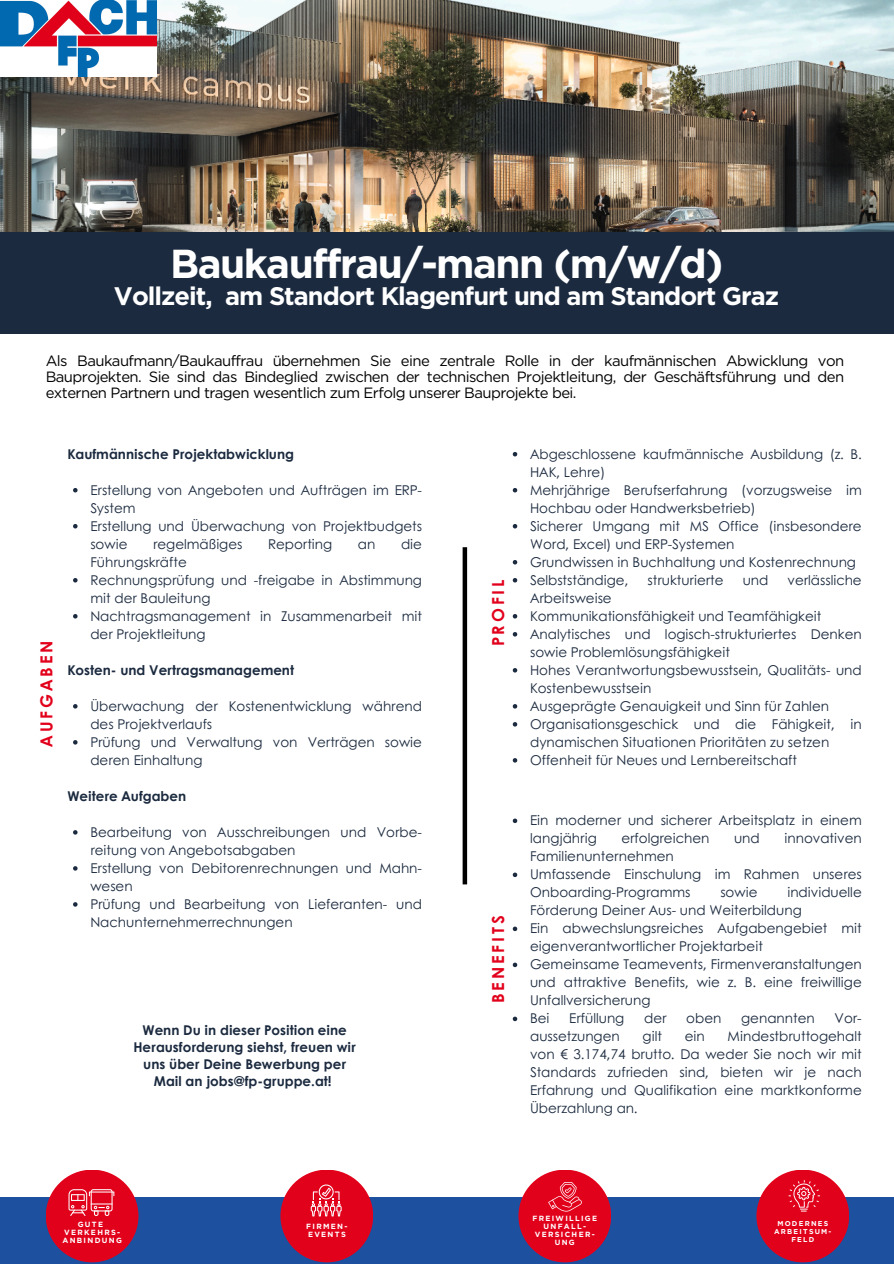
<style>
.page{position:relative;width:894px;height:1264px;background:#fff}
.page>*{position:absolute;margin:0;border:0;box-sizing:border-box;transform-origin:0 0}
.t1{font:700 40.35px "Gotham";letter-spacing:-.04em;color:#fff}
.t2{font:700 25.35px "Gotham";letter-spacing:-.04em;color:#fff}
.t3{font:700 16.65px "Century Gothic";letter-spacing:.175em;color:#e2011b}
.t4{font:14.85px/15.8px "Gotham";letter-spacing:-.04em;color:#000;text-align:justify}
.t5{font:13.5px/18px "Century Gothic";color:#1b2a3f}
.t6{font:700 13.5px/16.8px "Century Gothic";color:#1b2a3f;text-align:center}
.t7{font:700 7.5px/7.8px "Gotham";letter-spacing:.175em;color:#fff}
.t8{font:700 7.05px/7.8px "Gotham";letter-spacing:.175em;color:#fff;text-align:center}
</style>
<div class="page">
<img style="left:0;top:0;width:893px;height:232px">
<div style="left:0;top:232px;width:893px;height:102px;background:#1b2a3f"></div>
<div style="left:0;top:1196px;width:893px;height:67px;background:#1e50a0"></div>
<img style="left:0;top:0;width:156px;height:76px">
<div style="left:462px;top:547px;width:5px;height:337px;background:#000"></div>
<div style="left:46px;top:1169px;width:92px;height:93px;background:#e2011b;border-radius:50%"></div>
<div style="left:280px;top:1169px;width:93px;height:93px;background:#e2011b;border-radius:50%"></div>
<div style="left:518px;top:1169px;width:93px;height:93px;background:#e2011b;border-radius:50%"></div>
<svg style="left:310px;top:1184px;width:31px;height:31px"></svg>
<svg style="left:68px;top:1189px;width:46px;height:26px"></svg>
<svg style="left:548px;top:1182px;width:33px;height:29px"></svg>
<div style="left:756px;top:1169px;width:93px;height:93px;background:#e2011b;border-radius:50%"></div>
<svg style="left:788px;top:1180px;width:31px;height:31px"></svg>
<svg style="left:73px;top:488px;width:4px;height:4px"></svg>
<svg style="left:73px;top:524px;width:4px;height:4px"></svg>
<svg style="left:73px;top:578px;width:4px;height:4px"></svg>
<svg style="left:73px;top:614px;width:4px;height:4px"></svg>
<svg style="left:73px;top:704px;width:4px;height:4px"></svg>
<svg style="left:73px;top:740px;width:4px;height:4px"></svg>
<svg style="left:73px;top:830px;width:4px;height:4px"></svg>
<svg style="left:73px;top:866px;width:4px;height:4px"></svg>
<svg style="left:73px;top:902px;width:4px;height:4px"></svg>
<svg style="left:512px;top:818px;width:5px;height:5px"></svg>
<svg style="left:512px;top:872px;width:5px;height:5px"></svg>
<svg style="left:512px;top:926px;width:5px;height:5px"></svg>
<svg style="left:512px;top:962px;width:5px;height:5px"></svg>
<svg style="left:512px;top:1016px;width:5px;height:5px"></svg>
<svg style="left:512px;top:452px;width:5px;height:4px"></svg>
<svg style="left:512px;top:488px;width:5px;height:4px"></svg>
<svg style="left:512px;top:524px;width:5px;height:4px"></svg>
<svg style="left:512px;top:560px;width:5px;height:4px"></svg>
<svg style="left:512px;top:578px;width:5px;height:4px"></svg>
<svg style="left:512px;top:614px;width:5px;height:4px"></svg>
<svg style="left:512px;top:632px;width:5px;height:4px"></svg>
<svg style="left:512px;top:668px;width:5px;height:4px"></svg>
<svg style="left:512px;top:704px;width:5px;height:4px"></svg>
<svg style="left:512px;top:722px;width:5px;height:4px"></svg>
<svg style="left:512px;top:758px;width:5px;height:4px"></svg>
<p class="t1" style="left:170px;top:239px;width:554px">Baukauffrau/-mann (m/w/d)</p>
<p class="t2" style="left:114px;top:280px;width:666px">Vollzeit, am Standort Klagenfurt und am Standort Graz</p>
<p class="t4" style="left:46px;top:353px;width:799px">Als Baukaufmann/Baukauffrau übernehmen Sie eine zentrale Rolle in der kaufmännischen Abwicklung von Bauprojekten. Sie sind das Bindeglied zwischen der technischen Projektleitung, der Geschäftsführung und den externen Partnern und tragen wesentlich zum Erfolg unserer Bauprojekte bei.</p>
<h3 class="t3" style="left:34px;top:746px;width:108px;rotate:-90deg">AUFGABEN</h3>
<p class="t6" style="left:67px;top:445px;width:228px">Kaufmännische Projektabwicklung</p>
<p class="t5" style="left:90px;top:480px;width:333px">Erstellung von Angeboten und Aufträgen im ERP-<br>System</p>
<p class="t5" style="left:90px;top:516px;width:333px">Erstellung und Überwachung von Projektbudgets sowie</p>
<p class="t5" style="left:153px;top:534px;width:91px">regelmäßiges</p>
<p class="t5" style="left:268px;top:534px;width:66px">Reporting</p>
<p class="t5" style="left:358px;top:534px;width:19px">an</p>
<p class="t5" style="left:401px;top:534px;width:23px">die</p>
<p class="t5" style="left:90px;top:552px;width:98px">Führungskräfte</p>
<p class="t5" style="left:90px;top:570px;width:333px">Rechnungsprüfung und -freigabe in Abstimmung mit der Bauleitung</p>
<h3 class="t5" style="left:90px;top:606px;width:333px">Nachtragsmanagement in Zusammenarbeit mit der Projektleitung</h3>
<p class="t6" style="left:67px;top:661px;width:228px">Kosten- und Vertragsmanagement</p>
<p class="t5" style="left:90px;top:696px;width:333px">Überwachung der Kostenentwicklung während des Projektverlaufs</p>
<h3 class="t5" style="left:90px;top:732px;width:333px">Prüfung und Verwaltung von Verträgen sowie deren Einhaltung</h3>
<p class="t6" style="left:67px;top:787px;width:120px">Weitere Aufgaben</p>
<p class="t5" style="left:90px;top:822px;width:333px">Bearbeitung von Ausschreibungen und Vorbe&shy;reitung von Angebotsabgaben</p>
<p class="t5" style="left:90px;top:858px;width:333px">Erstellung von Debitorenrechnungen und Mahn&shy;wesen</p>
<h3 class="t5" style="left:90px;top:894px;width:333px">Prüfung und Bearbeitung von Lieferanten- und<br>Nachunternehmerrechnungen</h3>
<p class="t6" style="left:133px;top:1021px;width:224px">Wenn Du in dieser Position eine<br>Herausforderung siehst, freuen wir uns über Deine Bewerbung per<br>Mail an jobs@fp-gruppe.at!</p>
<p class="t3" style="left:485px;top:646px;width:69px;rotate:-90deg">PROFIL</p>
<h2 class="t3" style="left:485px;top:1003px;width:89px;rotate:-90deg">BENEFITS</h2>
<p class="t5" style="left:530px;top:444px;width:333px">Abgeschlossene kaufmännische Ausbildung (z. B.<br>HAK, Lehre)</p>
<p class="t5" style="left:530px;top:480px;width:333px">Mehrjährige Berufserfahrung (vorzugsweise im<br>Hochbau oder Handwerksbetrieb)</p>
<p class="t5" style="left:530px;top:516px;width:333px">Sicherer Umgang mit MS Office (insbesondere<br>Word, Excel) und ERP-Systemen</p>
<h2 class="t5" style="left:530px;top:552px;width:327px">Grundwissen in Buchhaltung und Kostenrechnung</h2>
<p class="t5" style="left:530px;top:570px;width:100px">Selbstständige,</p>
<p class="t5" style="left:647px;top:570px;width:78px">strukturierte</p>
<p class="t5" style="left:742px;top:570px;width:27px">und</p>
<p class="t5" style="left:787px;top:570px;width:76px">verlässliche</p>
<p class="t5" style="left:530px;top:588px;width:83px">Arbeitsweise</p>
<p class="t5" style="left:530px;top:606px;width:293px">Kommunikationsfähigkeit und Teamfähigkeit</p>
<p class="t5" style="left:530px;top:624px;width:333px">Analytisches und logisch-strukturiertes Denken sowie Problemlösungsfähigkeit</p>
<p class="t5" style="left:530px;top:660px;width:333px">Hohes Verantwortungsbewusstsein, Qualitäts- und<br>Kostenbewusstsein</p>
<p class="t5" style="left:530px;top:696px;width:300px">Ausgeprägte Genauigkeit und Sinn für Zahlen</p>
<p class="t5" style="left:530px;top:714px;width:333px">Organisationsgeschick und die Fähigkeit, in dynamischen Situationen Prioritäten zu setzen</p>
<p class="t5" style="left:530px;top:750px;width:268px">Offenheit für Neues und Lernbereitschaft</p>
<p class="t5" style="left:530px;top:810px;width:333px">Ein moderner und sicherer Arbeitsplatz in einem langjährig</p>
<p class="t5" style="left:621px;top:828px;width:89px">erfolgreichen</p>
<p class="t5" style="left:733px;top:828px;width:27px">und</p>
<p class="t5" style="left:784px;top:828px;width:79px">innovativen</p>
<p class="t5" style="left:530px;top:846px;width:145px">Familienunternehmen</p>
<p class="t5" style="left:530px;top:864px;width:333px">Umfassende Einschulung im Rahmen unseres<br>Onboarding-Programms</p>
<p class="t5" style="left:530px;top:882px;width:333px;text-indent:257px">individuelle<br>Förderung Deiner Aus- und Weiterbildung</p>
<p class="t5" style="left:530px;top:918px;width:333px">Ein abwechslungsreiches Aufgabengebiet mit eigenverantwortlicher Projektarbeit</p>
<p class="t5" style="left:530px;top:954px;width:333px;text-align:justify">Gemeinsame Teamevents, Firmenveranstaltungen und attraktive Benefits, wie z. B. eine freiwillige Unfallversicherung</p>
<p class="t5" style="left:530px;top:1008px;width:21px">Bei</p>
<p class="t5" style="left:569px;top:1008px;width:57px">Erfüllung</p>
<p class="t5" style="left:644px;top:1008px;width:24px">der</p>
<p class="t5" style="left:686px;top:1008px;width:37px">oben</p>
<p class="t5" style="left:741px;top:1008px;width:75px">genannten</p>
<p class="t5" style="left:834px;top:1008px;width:29px">Vor-</p>
<p class="t5" style="left:530px;top:1026px;width:91px">aussetzungen</p>
<p class="t5" style="left:642px;top:1026px;width:21px">gilt</p>
<p class="t5" style="left:684px;top:1026px;width:22px">ein</p>
<p class="t5" style="left:720px;top:882px;width:39px">sowie</p>
<p class="t5" style="left:530px;top:1026px;width:333px;text-align:justify;text-indent:197px">Mindestbruttogehalt von € 3.174,74 brutto. Da weder Sie noch wir mit Standards zufrieden sind, bieten wir je nach Erfahrung und Qualifikation eine marktkonforme Überzahlung an.</p>
<p class="t7" style="left:78px;top:1220px;width:27px">GUTE</p>
<p class="t7" style="left:62px;top:1228px;width:61px">VERKEHRS-<br>ANBINDUNG</p>
<h1 class="t7" style="left:306px;top:1222px;width:43px">FIRMEN-<br>EVENTS</h1>
<h4 class="t7" style="left:532px;top:1214px;width:66px;text-align:center">FREIWILLIGE<br>UNFALL-<br>VERSICHER-<br>UNG</h4>
<h2 class="t8" style="left:774px;top:1219px;width:59px">MODERNES<br>ARBEITSUM-<br>FELD</h2>
</div>
